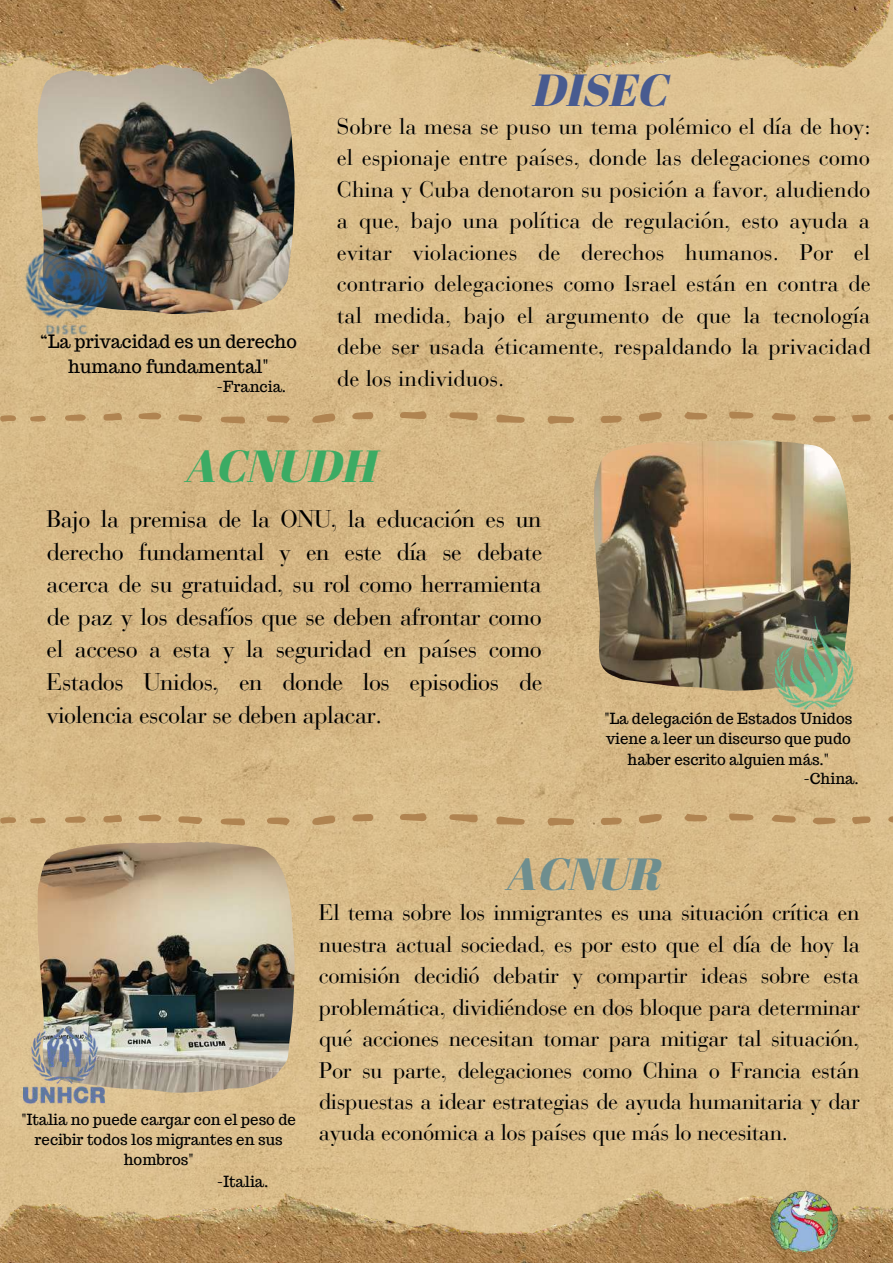
<style>
.page{position:relative;width:893px;height:1264px;background:#fff}
.page>*{position:absolute;margin:0;border:0;box-sizing:border-box;transform-origin:0 0}
.t1{font:45px "CA Generated";color:#3bab64}
.t2{font:45px "CA Generated";color:#485b90}
.t3{font:45px "CA Generated";color:#6e8e8f}
.t4{font:24px/32.5px "Bauer Bodoni Pro";letter-spacing:-.02em;color:#000;text-align:justify}
.t5{font:22.5px/31.5px "Bauer Bodoni Pro";letter-spacing:-.01em;color:#000;text-align:justify}
.t6{font:18px/24.8px "Trocchi";color:#000;text-align:center}
.t7{font:15px/20.2px "Trocchi";color:#000;text-align:center}
</style>
<div class="page">
<img style="left:0;top:84px;width:892px;height:1104px">
<svg style="left:449px;top:814px;width:29px;height:8px"></svg>
<svg style="left:312px;top:815px;width:23px;height:10px"></svg>
<svg style="left:400px;top:813px;width:27px;height:8px"></svg>
<svg style="left:220px;top:818px;width:25px;height:7px"></svg>
<svg style="left:178px;top:816px;width:24px;height:8px"></svg>
<svg style="left:267px;top:817px;width:23px;height:8px"></svg>
<svg style="left:352px;top:814px;width:21px;height:7px"></svg>
<svg style="left:138px;top:814px;width:23px;height:7px"></svg>
<svg style="left:103px;top:814px;width:19px;height:8px"></svg>
<svg style="left:65px;top:816px;width:21px;height:6px"></svg>
<svg style="left:0;top:817px;width:16px;height:6px"></svg>
<svg style="left:30px;top:817px;width:16px;height:6px"></svg>
<svg style="left:496px;top:816px;width:28px;height:8px"></svg>
<svg style="left:638px;top:814px;width:24px;height:9px"></svg>
<svg style="left:547px;top:817px;width:27px;height:8px"></svg>
<svg style="left:729px;top:813px;width:24px;height:7px"></svg>
<svg style="left:771px;top:814px;width:24px;height:8px"></svg>
<svg style="left:684px;top:813px;width:23px;height:8px"></svg>
<svg style="left:600px;top:817px;width:22px;height:8px"></svg>
<svg style="left:812px;top:817px;width:23px;height:7px"></svg>
<svg style="left:852px;top:816px;width:18px;height:8px"></svg>
<svg style="left:888px;top:816px;width:4px;height:6px"></svg>
<svg style="left:449px;top:412px;width:29px;height:8px"></svg>
<svg style="left:312px;top:413px;width:23px;height:10px"></svg>
<svg style="left:400px;top:411px;width:27px;height:8px"></svg>
<svg style="left:220px;top:416px;width:25px;height:7px"></svg>
<svg style="left:178px;top:414px;width:24px;height:8px"></svg>
<svg style="left:267px;top:415px;width:23px;height:8px"></svg>
<svg style="left:352px;top:412px;width:21px;height:7px"></svg>
<svg style="left:138px;top:412px;width:23px;height:7px"></svg>
<svg style="left:103px;top:413px;width:19px;height:7px"></svg>
<svg style="left:65px;top:414px;width:21px;height:7px"></svg>
<svg style="left:0;top:415px;width:16px;height:7px"></svg>
<svg style="left:30px;top:415px;width:16px;height:6px"></svg>
<svg style="left:496px;top:414px;width:28px;height:9px"></svg>
<svg style="left:638px;top:412px;width:24px;height:9px"></svg>
<svg style="left:547px;top:416px;width:27px;height:8px"></svg>
<svg style="left:729px;top:411px;width:24px;height:7px"></svg>
<svg style="left:771px;top:413px;width:24px;height:8px"></svg>
<svg style="left:684px;top:412px;width:23px;height:7px"></svg>
<svg style="left:600px;top:415px;width:22px;height:8px"></svg>
<svg style="left:812px;top:415px;width:23px;height:7px"></svg>
<svg style="left:852px;top:414px;width:18px;height:8px"></svg>
<svg style="left:888px;top:414px;width:4px;height:7px"></svg>
<img style="left:37px;top:84px;width:257px;height:230px">
<img style="left:593px;top:439px;width:257px;height:251px">
<img style="left:37px;top:841px;width:257px;height:251px">
<img style="left:0;top:1188px;width:892px;height:74px">
<img style="left:0;top:0;width:892px;height:84px">
<img style="left:24px;top:247px;width:86px;height:87px">
<img style="left:24px;top:1028px;width:80px;height:75px">
<img style="left:775px;top:616px;width:87px;height:93px">
<img style="left:766px;top:1188px;width:74px;height:68px">
<p class="t6" style="left:40px;top:329px;width:258px">“La privacidad es un derecho humano fundamental"</p>
<p class="t7" style="left:216px;top:376px;width:71px">-Francia.</p>
<h1 class="t2" style="left:534px;top:58px;width:137px">DISEC</h1>
<p class="t5" style="left:337px;top:113px;width:535px">Sobre la mesa se puso un tema polémico el día de hoy: el espionaje entre países, donde las delegaciones como China y Cuba denotaron su posición a favor, aludiendo a que, bajo una política de regulación, esto ayuda a evitar violaciones de derechos humanos. Por el contrario delegaciones como Israel están en contra de tal medida, bajo el argumento de que la tecnología debe ser usada éticamente, respaldando la privacidad de los individuos.</p>
<h1 class="t1" style="left:187px;top:434px;width:192px">ACNUDH</h1>
<p class="t4" style="left:47px;top:505px;width:497px">Bajo la premisa de la ONU, la educación es un derecho fundamental y en este día se debate acerca de su gratuidad, su rol como herramienta de paz y los desafíos que se deben afrontar como el acceso a esta y la seguridad en países como Estados Unidos, en donde los episodios de violencia escolar se deben aplacar.</p>
<p class="t7" style="left:604px;top:708px;width:249px">"La delegación de Estados Unidos viene a leer un discurso que pudo haber escrito alguien más."</p>
<p class="t7" style="left:803px;top:768px;width:57px">-China.</p>
<p class="t7" style="left:21px;top:1109px;width:276px">"Italia no puede cargar con el peso de recibir todos los migrantes en sus hombros"</p>
<p class="t7" style="left:217px;top:1171px;width:53px">-Italia.</p>
<h1 class="t3" style="left:508px;top:842px;width:157px">ACNUR</h1>
<p class="t5" style="left:319px;top:899px;width:542px">El tema sobre los inmigrantes es una situación crítica en nuestra actual sociedad, es por esto que el día de hoy la comisión decidió debatir y compartir ideas sobre esta problemática, dividiéndose en dos bloque para determinar qué acciones necesitan tomar para mitigar tal situación, Por su parte, delegaciones como China o Francia están dispuestas a idear estrategias de ayuda humanitaria y dar ayuda económica a los países que más lo necesitan.</p>
</div>
